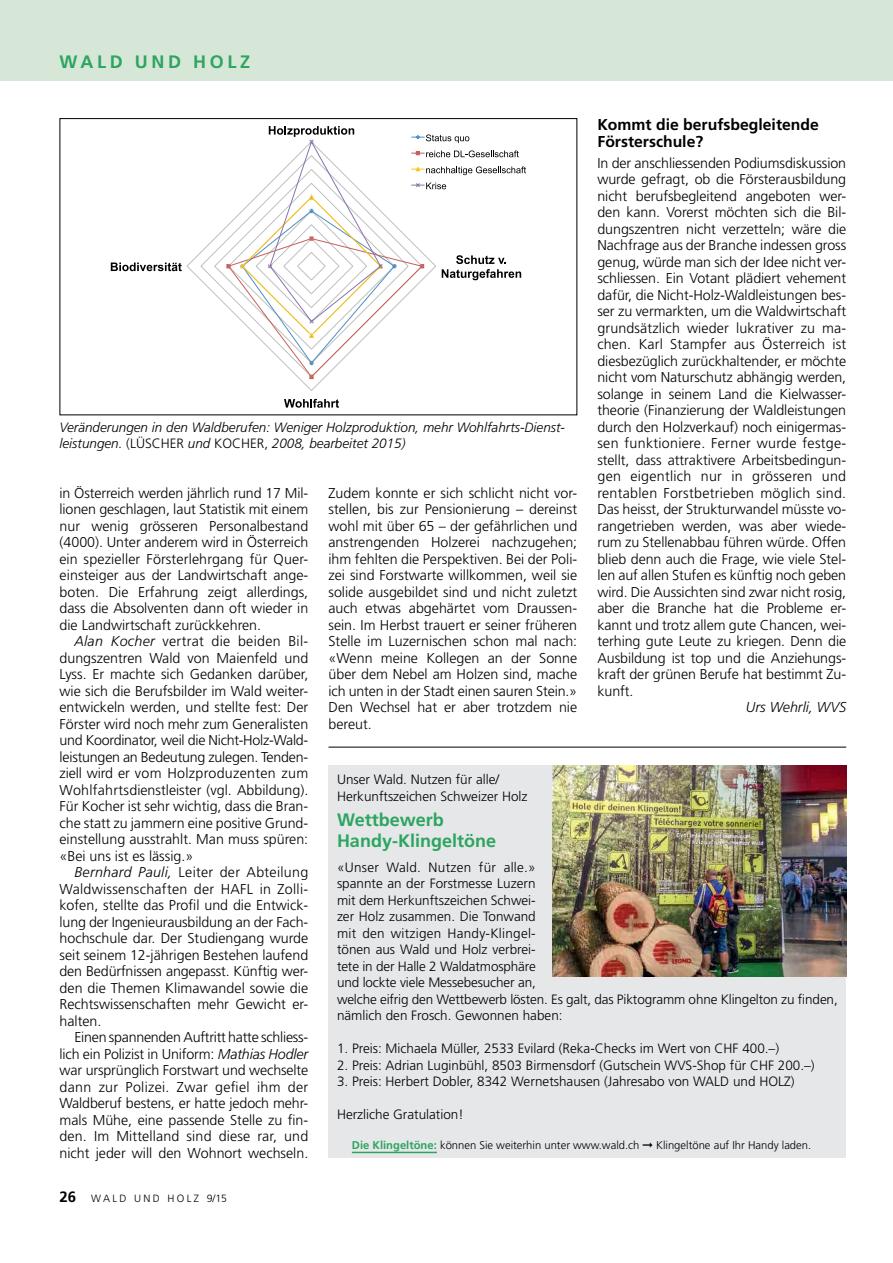
<style>
.page{position:relative;width:893px;height:1263px;background:#fff}
.page>*{position:absolute;margin:0;border:0;box-sizing:border-box;transform-origin:0 0}
.t1{font:700 18px/21px "Frutiger LT Std";color:#2ca560}
.t2{font:700 18px "Frutiger LT Std";letter-spacing:.2em;color:#2ca560}
.t3{font:700 15.75px/17.2px "Frutiger LT Std";color:#000}
.t4{font:300 14.25px/16.5px "Frutiger LT Std";letter-spacing:-.005em;color:#000;text-align:justify}
.t5{font:300 14.25px "Frutiger LT Std";letter-spacing:.02em;color:#000}
.t6{font:italic 300 14.25px "Frutiger LT Std";color:#000}
.t7{font:300 13.5px/16.5px "Frutiger LT Std";color:#000}
.t8{font:italic 300 13.5px/16.5px "Frutiger LT Std";color:#000}
.t9{font:300 11.25px "Frutiger LT Std";color:#000}
.t10{font:300 10.5px "Frutiger LT Std";letter-spacing:.225em;color:#000}
.s1{font-style:normal}
.s2{font-style:italic}
.s3{font-weight:700;color:#2ca560}
.s4{font-weight:700;font-size:15px}
</style>
<div class="page">
<div style="left:0;top:0;width:893px;height:81px;background:#d6e6d7"></div>
<svg style="left:187px;top:227px;width:137px;height:164px"></svg>
<svg style="left:284px;top:399px;width:55px;height:9px"></svg>
<svg style="left:111px;top:263px;width:71px;height:8px"></svg>
<svg style="left:226px;top:126px;width:300px;height:253px"></svg>
<div style="left:60px;top:118px;width:517px;height:297px;border:1px solid #000"></div>
<div style="left:328px;top:765px;width:518px;height:393px;background:#e6e7e8"></div>
<hr style="left:352px;top:1152px;width:85px;height:1px;background:#2ca560">
<img style="left:553px;top:765px;width:293px;height:211px">
<hr style="left:328px;top:747px;width:518px;height:1px;background:#000">
<p class="t2" style="left:60px;top:51px;width:192px">Wald und Holz</p>
<p class="t3" style="left:597px;top:116px;width:223px">Kommt die berufsbegleitende<br>Försterschule?</p>
<p class="t4" style="left:597px;top:155px;width:250px">In der anschliessenden Podiumsdiskussion</p>
<p class="t4" style="left:597px;top:171px;width:250px">wurde gefragt, ob die Försterausbildung</p>
<p class="t4" style="left:597px;top:188px;width:250px">nicht berufsbegleitend angeboten wer-</p>
<p class="t4" style="left:597px;top:204px;width:250px">den kann. Vorerst möchten sich die Bil-</p>
<p class="t4" style="left:597px;top:221px;width:250px">dungszentren nicht verzetteln; wäre die</p>
<p class="t4" style="left:597px;top:237px;width:250px">Nachfrage aus der Branche indessen gross</p>
<p class="t4" style="left:597px;top:254px;width:250px">genug, würde man sich der Idee nicht ver-</p>
<p class="t4" style="left:597px;top:270px;width:250px">schliessen. Ein Votant plädiert vehement</p>
<p class="t4" style="left:597px;top:287px;width:250px">dafür, die Nicht-Holz-Waldleistungen bes-</p>
<p class="t4" style="left:597px;top:303px;width:250px">ser zu vermarkten, um die Waldwirtschaft</p>
<p class="t4" style="left:597px;top:320px;width:250px">grundsätzlich wieder lukrativer zu ma-</p>
<p class="t4" style="left:597px;top:336px;width:250px">chen. Karl Stampfer aus Österreich ist</p>
<p class="t4" style="left:597px;top:353px;width:250px">diesbezüglich zurückhaltender, er möchte</p>
<p class="t4" style="left:597px;top:369px;width:250px">nicht vom Naturschutz abhängig werden,</p>
<p class="t4" style="left:597px;top:386px;width:250px">solange in seinem Land die Kielwasser-</p>
<p class="t4" style="left:597px;top:402px;width:250px">theorie (Finanzierung der Waldleistungen</p>
<p class="t4" style="left:597px;top:419px;width:249px">durch den Holzverkauf) noch einigermas-</p>
<p class="t5" style="left:597px;top:435px;width:250px">sen funktioniere. Ferner wurde festge-</p>
<p class="t4" style="left:597px;top:452px;width:250px">stellt, dass attraktivere Arbeitsbedingun-</p>
<p class="t5" style="left:597px;top:468px;width:250px">gen eigentlich nur in grösseren und</p>
<p class="t5" style="left:597px;top:485px;width:250px">rentablen Forstbetrieben möglich sind.</p>
<p class="t4" style="left:597px;top:501px;width:250px">Das heisst, der Strukturwandel müsste vo-</p>
<p class="t4" style="left:597px;top:518px;width:250px">rangetrieben werden, was aber wiede-</p>
<p class="t4" style="left:597px;top:534px;width:250px">rum zu Stellenabbau führen würde. Offen</p>
<p class="t4" style="left:597px;top:551px;width:250px">blieb denn auch die Frage, wie viele Stel-</p>
<p class="t4" style="left:597px;top:567px;width:250px">len auf allen Stufen es künftig noch geben</p>
<p class="t4" style="left:597px;top:584px;width:250px">wird. Die Aussichten sind zwar nicht rosig,</p>
<p class="t4" style="left:597px;top:600px;width:250px">aber die Branche hat die Probleme er-</p>
<p class="t4" style="left:597px;top:617px;width:250px">kannt und trotz allem gute Chancen, wei-</p>
<p class="t4" style="left:597px;top:633px;width:250px">terhing gute Leute zu kriegen. Denn die</p>
<p class="t4" style="left:597px;top:650px;width:250px">Ausbildung ist top und die Anziehungs-</p>
<p class="t4" style="left:597px;top:666px;width:250px">kraft der grünen Berufe hat bestimmt Zu-</p>
<p class="t4" style="left:597px;top:683px;width:38px">kunft.</p>
<p class="t6" style="left:746px;top:699px;width:102px">Urs Wehrli, WVS</p>
<p class="t8" style="left:60px;top:419px;width:507px">Veränderungen in den Waldberufen: Weniger Holzproduktion, mehr Wohlfahrts-Dienst&shy;leistungen. <span class="s1">(LÜSCHER</span> und <span class="s1">KOCHER,</span> 2008, bearbeitet 2015)</p>
<p class="t4" style="left:60px;top:485px;width:250px">in Österreich werden jährlich rund 17 Mil-</p>
<p class="t4" style="left:60px;top:501px;width:250px">lionen geschlagen, laut Statistik mit einem</p>
<p class="t4" style="left:60px;top:518px;width:250px">nur wenig grösseren Personalbestand</p>
<p class="t4" style="left:60px;top:534px;width:250px">(4000). Unter anderem wird in Österreich</p>
<p class="t4" style="left:60px;top:551px;width:250px">ein spezieller Försterlehrgang für Quer-</p>
<p class="t4" style="left:60px;top:567px;width:250px">einsteiger aus der Landwirtschaft ange-</p>
<p class="t4" style="left:60px;top:584px;width:250px">boten. Die Erfahrung zeigt allerdings,</p>
<p class="t4" style="left:60px;top:600px;width:250px">dass die Absolventen dann oft wieder in</p>
<p class="t4" style="left:60px;top:617px;width:203px">die Landwirtschaft zurückkehren.</p>
<p class="t5" style="left:74px;top:633px;width:235px"><span class="s2">Alan Kocher</span> vertrat die beiden Bil-</p>
<p class="t4" style="left:60px;top:650px;width:250px">dungszentren Wald von Maienfeld und</p>
<p class="t4" style="left:60px;top:666px;width:250px">Lyss. Er machte sich Gedanken darüber,</p>
<p class="t4" style="left:60px;top:683px;width:250px">wie sich die Berufsbilder im Wald weiter-</p>
<p class="t4" style="left:60px;top:699px;width:250px">entwickeln werden, und stellte fest: Der</p>
<p class="t4" style="left:60px;top:716px;width:250px">Förster wird noch mehr zum Generalisten</p>
<p class="t4" style="left:60px;top:732px;width:250px">und Koordinator, weil die Nicht-Holz-Wald-</p>
<p class="t4" style="left:60px;top:749px;width:250px">leistungen an Bedeutung zulegen. Tenden-</p>
<p class="t5" style="left:60px;top:765px;width:250px">ziell wird er vom Holzproduzenten zum</p>
<p class="t4" style="left:60px;top:782px;width:250px">Wohlfahrtsdienstleister (vgl. Abbildung).</p>
<p class="t4" style="left:60px;top:798px;width:250px">Für Kocher ist sehr wichtig, dass die Bran-</p>
<p class="t4" style="left:60px;top:815px;width:250px">che statt zu jammern eine positive Grund-</p>
<p class="t4" style="left:60px;top:831px;width:250px">einstellung ausstrahlt. Man muss spüren:</p>
<p class="t4" style="left:60px;top:848px;width:135px">«Bei uns ist es lässig.»</p>
<p class="t5" style="left:74px;top:864px;width:235px"><span class="s2">Bernhard Pauli,</span> Leiter der Abteilung</p>
<p class="t5" style="left:60px;top:881px;width:250px">Waldwissenschaften der HAFL in Zolli-</p>
<p class="t4" style="left:60px;top:897px;width:250px">kofen, stellte das Profil und die Entwick-</p>
<p class="t4" style="left:60px;top:914px;width:250px">lung der Ingenieurausbildung an der Fach-</p>
<p class="t4" style="left:60px;top:930px;width:250px">hochschule dar. Der Studiengang wurde</p>
<p class="t4" style="left:60px;top:947px;width:250px">seit seinem 12-jährigen Bestehen laufend</p>
<p class="t4" style="left:60px;top:963px;width:250px">den Bedürfnissen angepasst. Künftig wer-</p>
<p class="t4" style="left:60px;top:980px;width:250px">den die Themen Klimawandel sowie die</p>
<p class="t4" style="left:60px;top:996px;width:250px">Rechtswissenschaften mehr Gewicht er-</p>
<p class="t4" style="left:60px;top:1013px;width:43px">halten.</p>
<p class="t4" style="left:74px;top:1029px;width:235px">Einen spannenden Auftritt hatte schliess-</p>
<p class="t4" style="left:60px;top:1046px;width:250px">lich ein Polizist in Uniform: <span class="s2">Mathias Hodler</span></p>
<p class="t4" style="left:60px;top:1062px;width:250px">war ursprünglich Forstwart und wechselte</p>
<p class="t5" style="left:60px;top:1079px;width:250px">dann zur Polizei. Zwar gefiel ihm der</p>
<p class="t4" style="left:60px;top:1095px;width:250px">Waldberuf bestens, er hatte jedoch mehr-</p>
<p class="t4" style="left:60px;top:1112px;width:250px">mals Mühe, eine passende Stelle zu fin-</p>
<p class="t4" style="left:60px;top:1128px;width:250px">den. Im Mittelland sind diese rar, und</p>
<p class="t4" style="left:60px;top:1145px;width:250px">nicht jeder will den Wohnort wechseln.</p>
<p class="t4" style="left:328px;top:485px;width:250px">Zudem konnte er sich schlicht nicht vor&shy;stellen, bis zur Pensionierung – dereinst wohl mit über 65 – der gefährlichen und anstrengenden Holzerei nachzugehen; ihm fehlten die Perspektiven. Bei der Poli&shy;zei sind Forstwarte willkommen, weil sie solide ausgebildet sind und nicht zuletzt auch etwas abgehärtet vom Draussen&shy;sein. Im Herbst trauert er seiner früheren Stelle im Luzernischen schon mal nach: «Wenn meine Kollegen an der Sonne über dem Nebel am Holzen sind, mache ich unten in der Stadt einen sauren Stein.» Den Wechsel hat er aber trotzdem nie bereut.</p>
<p class="t7" style="left:337px;top:771px;width:192px">Unser Wald. Nutzen für alle/<br>Herkunftszeichen Schweizer Holz</p>
<p class="t1" style="left:337px;top:809px;width:161px">Wettbewerb<br>Handy-Klingeltöne</p>
<p class="t7" style="left:337px;top:859px;width:502px">«Unser Wald. Nutzen für alle.»<br>spannte an der Forstmesse Luzern<br>mit dem Herkunftszeichen Schwei-<br>zer Holz zusammen. Die Tonwand<br>mit den witzigen Handy-Klingel-<br>tönen aus Wald und Holz verbrei-<br>tete in der Halle 2 Waldatmosphäre<br>und lockte viele Messebesucher an,<br>welche eifrig den Wettbewerb lösten. Es galt, das Piktogramm ohne Klingelton zu finden, nämlich den Frosch. Gewonnen haben:</p>
<p class="t7" style="left:337px;top:1041px;width:444px">1. Preis: Michaela Müller, 2533 Evilard (Reka-Checks im Wert von CHF 400.–)</p>
<p class="t7" style="left:337px;top:1057px;width:479px">2. Preis: Adrian Luginbühl, 8503 Birmensdorf (Gutschein WVS-Shop für CHF 200.–)</p>
<p class="t7" style="left:337px;top:1074px;width:459px">3. Preis: Herbert Dobler, 8342 Wernetshausen (Jahresabo von WALD und HOLZ)</p>
<p class="t7" style="left:337px;top:1107px;width:128px">Herzliche Gratulation!</p>
<p class="t9" style="left:352px;top:1139px;width:461px"><span class="s3">Die Klingeltöne:</span> können Sie weiterhin unter www.wald.ch ➞ Klingeltöne auf Ihr Handy laden.</p>
<p class="t10" style="left:60px;top:1192px;width:169px"><span class="s4">26</span> WALD UND HOLZ 9/15</p>
</div>
